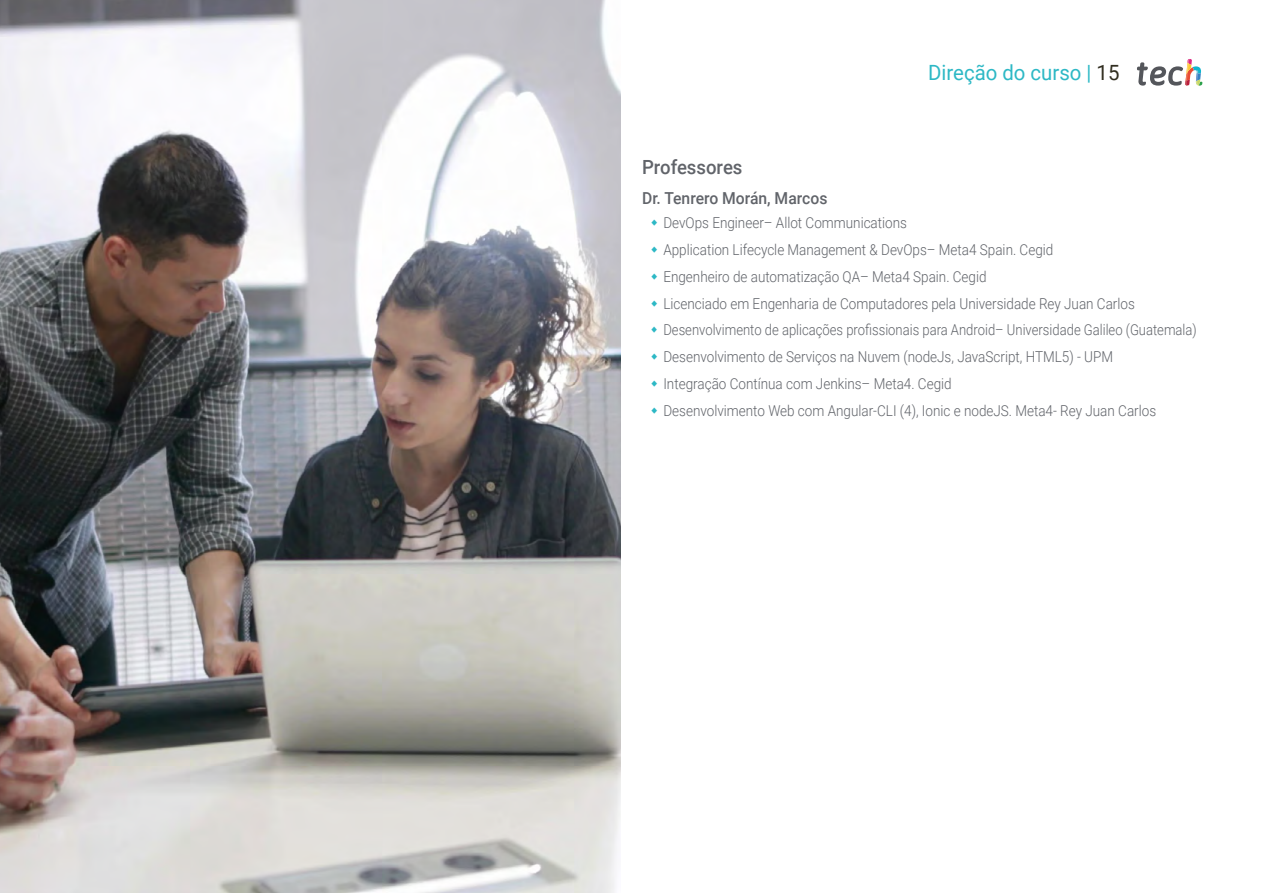
<style>
.page{position:relative;width:1263px;height:893px;background:#fff}
.page>*{position:absolute;margin:0;border:0;box-sizing:border-box;transform-origin:0 0}
.t1{font:21px "Roboto";color:#2db8c5}
.t2{font:500 19.5px "Roboto";color:#61646a;scale:.95 1}
.t3{font:500 16.5px "Roboto";color:#61646a;scale:.95 1}
.t4{font:300 15px/26.7px "Roboto";color:#61646a;scale:.9 1}
.s1{color:#312e20}
</style>
<div class="page">
<svg style="left:1137px;top:59px;width:65px;height:27px"></svg>
<img style="left:0;top:0;width:621px;height:893px">
<h2 class="t2" style="left:642px;top:154px;width:107px">Professores</h2>
<h1 class="t1" style="left:928px;top:57px;width:193px">Direção do curso | <span class="s1">15</span></h1>
<p class="t3" style="left:642px;top:186px;width:197px">Dr. Tenrero Morán, Marcos</p>
<p class="t4" style="left:663px;top:209px;width:594px">DevOps Engineer– Allot Communications<br>Application Lifecycle Management &amp; DevOps– Meta4 Spain. Cegid<br>Engenheiro de automatização QA– Meta4 Spain. Cegid<br>Licenciado em Engenharia de Computadores pela Universidade Rey Juan Carlos Desenvolvimento de aplicações profissionais para Android– Universidade Galileo (Guatemala)<br>Desenvolvimento de Serviços na Nuvem (nodeJs, JavaScript, HTML5) - UPM<br>Integração Contínua com Jenkins– Meta4. Cegid<br>Desenvolvimento Web com Angular-CLI (4), Ionic e nodeJS. Meta4- Rey Juan Carlos</p>
</div>
